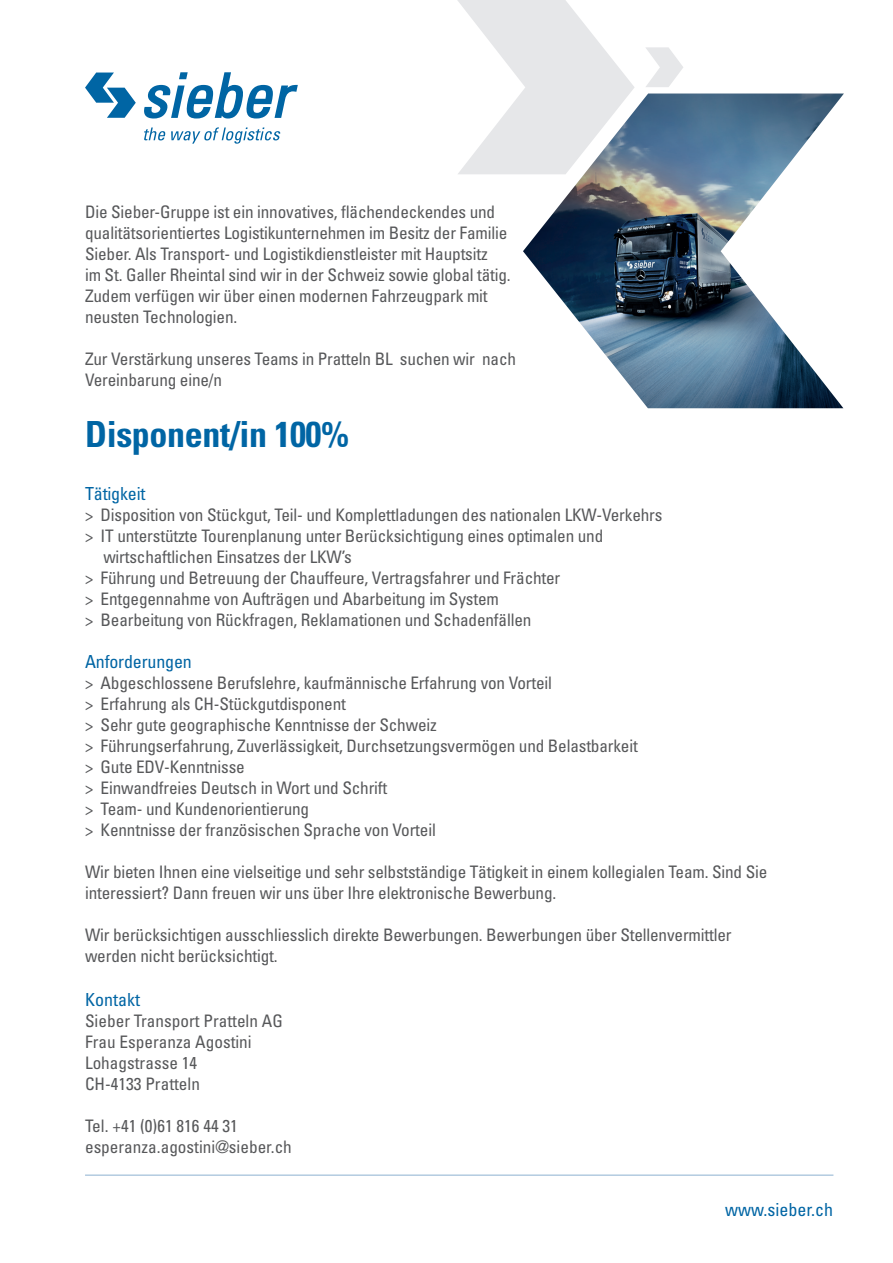
<style>
.page{position:relative;width:893px;height:1263px;background:#fff}
.page>*{position:absolute;margin:0;border:0;box-sizing:border-box;transform-origin:0 0}
.Absatzformat_1{font:700 condensed 36px "Univers";letter-spacing:-.01em;color:#0065a4}
.Absatzformat_1-2{font:condensed 18px "Univers";letter-spacing:-.01em;color:#0065a4}
.Absatzformat_1-3{font:condensed 17.25px/21px "Univers";letter-spacing:-.01em;color:#57585a}
.s1{font-size:16.5px}
</style>
<div class="page">
<svg style="left:144px;top:72px;width:154px;height:47px"></svg>
<svg style="left:85px;top:73px;width:51px;height:45px"></svg>
<svg style="left:144px;top:127px;width:137px;height:16px"></svg>
<hr style="left:85px;top:1175px;width:748px;height:1px;background:#8db1d0">
<img style="left:523px;top:94px;width:321px;height:314px">
<svg style="left:457px;top:0;width:178px;height:174px"></svg>
<svg style="left:646px;top:47px;width:37px;height:40px"></svg>
<p class="Absatzformat_1-3" style="left:85px;top:201px;width:412px">Die Sieber-Gruppe ist ein innovatives, flächendeckendes und</p>
<p class="Absatzformat_1-3" style="left:85px;top:222px;width:424px">qualitätsorientiertes Logistikunternehmen im Besitz der Familie<br>Sieber. Als Transport- und Logistikdienstleister mit Hauptsitz</p>
<p class="Absatzformat_1-3" style="left:85px;top:264px;width:427px">im St. Galler Rheintal sind wir in der Schweiz sowie global tätig.<br>Zudem verfügen wir über einen modernen Fahrzeugpark mit</p>
<p class="Absatzformat_1-3" style="left:85px;top:306px;width:154px">neusten Technologien.</p>
<p class="Absatzformat_1-3" style="left:85px;top:348px;width:433px">Zur Verstärkung unseres Teams in Pratteln BL suchen wir nach</p>
<p class="Absatzformat_1-3" style="left:85px;top:369px;width:139px">Vereinbarung eine/n</p>
<p class="Absatzformat_1" style="left:85px;top:412px;width:266px">Disponent/in 100%</p>
<p class="Absatzformat_1-2" style="left:85px;top:483px;width:62px">Tätigkeit</p>
<p class="Absatzformat_1-3" style="left:85px;top:504px;width:579px"><span class="s1">&gt;</span> Disposition von Stückgut, Teil- und Komplettladungen des nationalen LKW-Verkehrs</p>
<p class="Absatzformat_1-3" style="left:85px;top:525px;width:520px"><span class="s1">&gt;</span> IT unterstützte Tourenplanung unter Berücksichtigung eines optimalen und</p>
<p class="Absatzformat_1-3" style="left:103px;top:546px;width:250px">wirtschaftlichen Einsatzes der LKW’s</p>
<p class="Absatzformat_1-3" style="left:85px;top:567px;width:477px"><span class="s1">&gt;</span> Führung und Betreuung der Chauffeure, Vertragsfahrer und Frächter</p>
<p class="Absatzformat_1-3" style="left:85px;top:588px;width:415px"><span class="s1">&gt;</span> Entgegennahme von Aufträgen und Abarbeitung im System</p>
<p class="Absatzformat_1-3" style="left:85px;top:609px;width:448px"><span class="s1">&gt;</span> Bearbeitung von Rückfragen, Reklamationen und Schadenfällen</p>
<p class="Absatzformat_1-2" style="left:85px;top:651px;width:108px">Anforderungen</p>
<p class="Absatzformat_1-3" style="left:85px;top:672px;width:469px"><span class="s1">&gt;</span> Abgeschlossene Berufslehre, kaufmännische Erfahrung von Vorteil</p>
<p class="Absatzformat_1-3" style="left:85px;top:693px;width:262px"><span class="s1">&gt;</span> Erfahrung als CH-Stückgutdisponent</p>
<p class="Absatzformat_1-3" style="left:85px;top:714px;width:353px"><span class="s1">&gt;</span> Sehr gute geographische Kenntnisse der Schweiz</p>
<p class="Absatzformat_1-3" style="left:85px;top:735px;width:554px"><span class="s1">&gt;</span> Führungserfahrung, Zuverlässigkeit, Durchsetzungsvermögen und Belastbarkeit</p>
<p class="Absatzformat_1-3" style="left:85px;top:756px;width:161px"><span class="s1">&gt;</span> Gute EDV-Kenntnisse</p>
<p class="Absatzformat_1-3" style="left:85px;top:777px;width:304px"><span class="s1">&gt;</span> Einwandfreies Deutsch in Wort und Schrift</p>
<p class="Absatzformat_1-3" style="left:85px;top:798px;width:226px"><span class="s1">&gt;</span> Team- und Kundenorientierung</p>
<p class="Absatzformat_1-3" style="left:85px;top:819px;width:352px"><span class="s1">&gt;</span> Kenntnisse der französischen Sprache von Vorteil</p>
<p class="Absatzformat_1-3" style="left:85px;top:861px;width:684px">Wir bieten Ihnen eine vielseitige und sehr selbstständige Tätigkeit in einem kollegialen Team. Sind Sie interessiert? Dann freuen wir uns über Ihre elektronische Bewerbung.</p>
<p class="Absatzformat_1-3" style="left:85px;top:924px;width:648px">Wir berücksichtigen ausschliesslich direkte Bewerbungen. Bewerbungen über Stellenvermittler werden nicht berücksichtigt.</p>
<p class="Absatzformat_1-2" style="left:85px;top:988px;width:57px">Kontakt</p>
<p class="Absatzformat_1-3" style="left:85px;top:1010px;width:199px">Sieber Transport Pratteln AG</p>
<p class="Absatzformat_1-3" style="left:85px;top:1031px;width:168px">Frau Esperanza Agostini</p>
<p class="Absatzformat_1-3" style="left:85px;top:1052px;width:114px">Lohagstrasse 14</p>
<p class="Absatzformat_1-3" style="left:85px;top:1073px;width:116px">CH-4133 Pratteln</p>
<p class="Absatzformat_1-3" style="left:85px;top:1115px;width:154px">Tel. +41 (0)61 816 44 31</p>
<p class="Absatzformat_1-3" style="left:85px;top:1136px;width:208px">esperanza.agostini@sieber.ch</p>
<p class="Absatzformat_1-2" style="left:725px;top:1198px;width:110px">www.sieber.ch</p>
</div>
